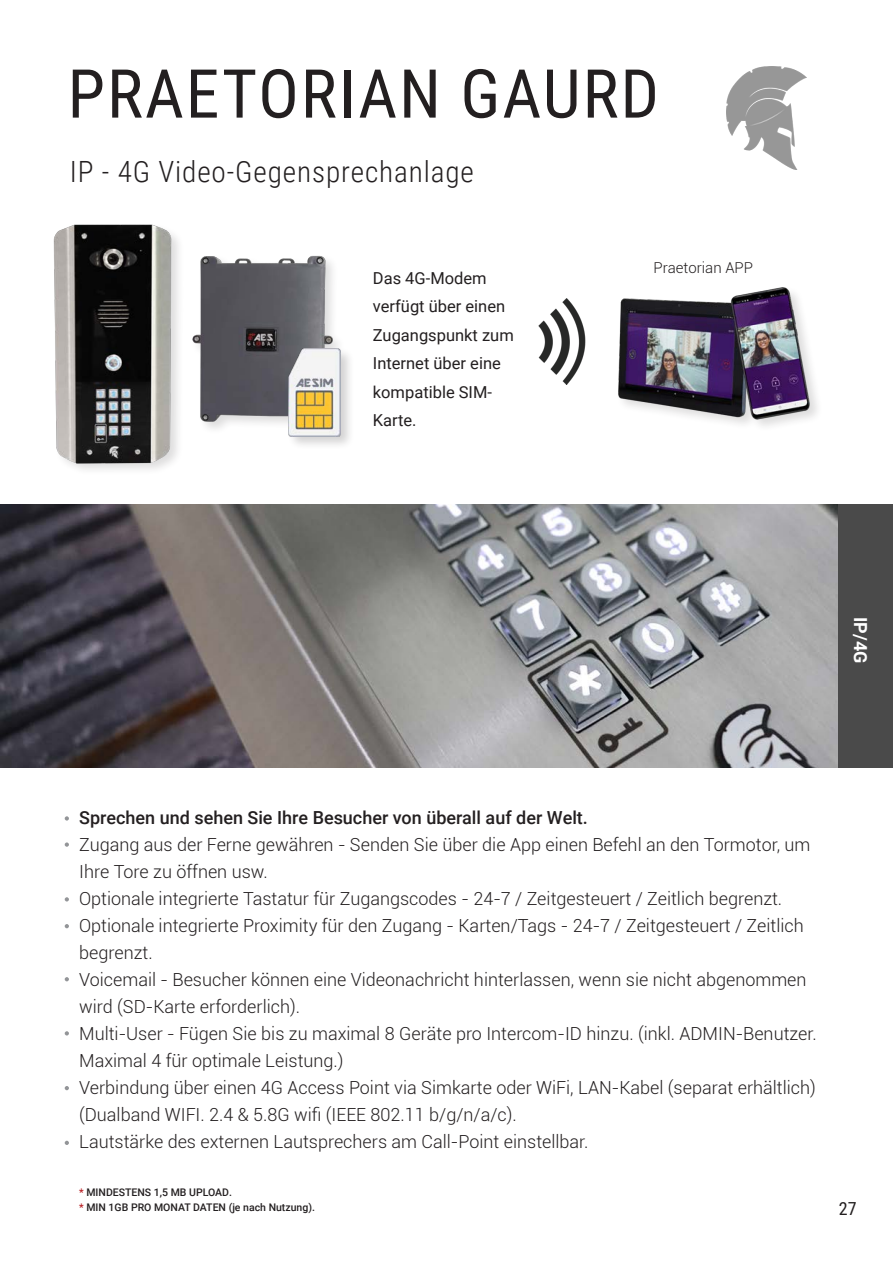
<style>
.page{position:relative;width:893px;height:1263px;background:#fff}
.page>*{position:absolute;margin:0;border:0;box-sizing:border-box;transform-origin:0 0}
.t1{font:67.5px "Roboto Condensed";letter-spacing:.03em;color:#231f20}
.t2{font:300 29.25px "Roboto Condensed";letter-spacing:.03em;color:#231f20}
.t3{font:300 18px/27px "Roboto";color:#231f20}
.t4{font:500 18px "Roboto";color:#231f20}
.t5{font:700 18px "Roboto";color:#fff}
.t6{font:18px "Roboto Condensed";color:#231f20}
.t7{font:16.5px/28.5px "Roboto";color:#231f20}
.t8{font:300 15px "Roboto";color:#231f20}
.t9{font:500 10.5px/15px "Roboto";color:#231f20}
.s1{color:#b81c21}
</style>
<div class="page">
<img style="left:618px;top:287px;width:199px;height:139px">
<img style="left:0;top:504px;width:839px;height:263px">
<div style="left:839px;top:504px;width:54px;height:263px;background:#4a4a4a"></div>
<svg style="left:65px;top:816px;width:4px;height:4px"></svg>
<svg style="left:65px;top:842px;width:4px;height:5px"></svg>
<svg style="left:65px;top:924px;width:4px;height:4px"></svg>
<svg style="left:65px;top:897px;width:4px;height:4px"></svg>
<svg style="left:65px;top:1031px;width:4px;height:4px"></svg>
<svg style="left:65px;top:977px;width:4px;height:4px"></svg>
<svg style="left:65px;top:1086px;width:4px;height:4px"></svg>
<svg style="left:65px;top:1141px;width:4px;height:4px"></svg>
<div style="left:52px;top:223px;width:132px;height:253px;background:#231f20;opacity:.15"></div>
<img style="left:52px;top:223px;width:125px;height:241px">
<img style="left:727px;top:66px;width:79px;height:103px">
<img style="left:539px;top:298px;width:46px;height:86px">
<img style="left:183px;top:243px;width:155px;height:198px">
<div style="left:287px;top:347px;width:68px;height:103px;background:#231f20;opacity:.2"></div>
<img style="left:289px;top:348px;width:52px;height:88px">
<p class="t1" style="left:68px;top:46px;width:593px">PRAETORIAN GAURD</p>
<p class="t2" style="left:70px;top:151px;width:406px">IP - 4G Video-Gegensprechanlage</p>
<p class="t7" style="left:373px;top:263px;width:142px">Das 4G-Modem verfügt über einen<br>Zugangspunkt zum<br>Internet über eine kompatible SIM-<br>Karte.</p>
<p class="t8" style="left:653px;top:257px;width:101px">Praetorian APP</p>
<p class="t5" style="left:873px;top:617px;width:48px;rotate:90deg">IP/4G</p>
<p class="t4" style="left:79px;top:805px;width:510px">Sprechen und sehen Sie Ihre Besucher von überall auf der Welt.</p>
<p class="t3" style="left:79px;top:830px;width:739px">Zugang aus der Ferne gewähren - Senden Sie über die App einen Befehl an den Tormotor, um Ihre Tore zu öffnen usw.<br>Optionale integrierte Tastatur für Zugangscodes - 24-7 / Zeitgesteuert / Zeitlich begrenzt.<br>Optionale integrierte Proximity für den Zugang - Karten/Tags - 24-7 / Zeitgesteuert / Zeitlich begrenzt.<br>Voicemail - Besucher können eine Videonachricht hinterlassen, wenn sie nicht abgenommen wird (SD-Karte erforderlich).<br>Multi-User - Fügen Sie bis zu maximal 8 Geräte pro Intercom-ID hinzu. (inkl. ADMIN-Benutzer.<br>Maximal 4 für optimale Leistung.)<br>Verbindung über einen 4G Access Point via Simkarte oder WiFi, LAN-Kabel (separat erhältlich) (Dualband WIFI. 2.4 &amp; 5.8G wifi (IEEE 802.11 b/g/n/a/c).<br>Lautstärke des externen Lautsprechers am Call-Point einstellbar.</p>
<p class="t9" style="left:79px;top:1185px;width:237px"><span class="s1">*</span> MINDESTENS 1,5 MB UPLOAD.<br><span class="s1">*</span> MIN 1GB PRO MONAT DATEN (je nach Nutzung).</p>
<p class="t6" style="left:839px;top:1196px;width:19px">27</p>
</div>
